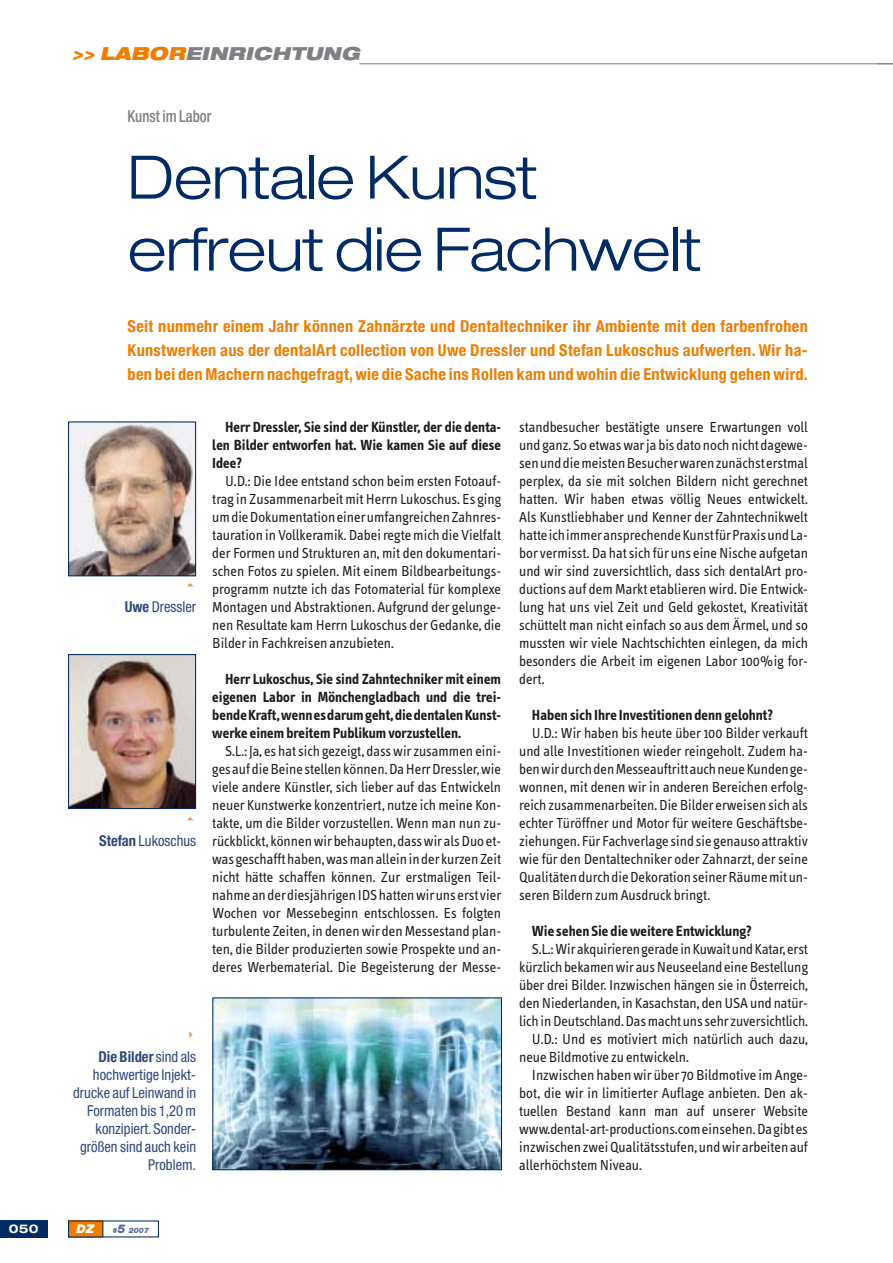
<style>
.page{position:relative;width:893px;height:1263px;background:#fff}
.page>*{position:absolute;margin:0;border:0;box-sizing:border-box;transform-origin:0 0}
.t1{font:300 expanded 60px/72px "Helvetica Neue";letter-spacing:-.01em;color:#002b64}
.t2{font:italic 900 expanded 18px "Helvetica Neue";color:#817f84}
.t3{font:700 condensed 16.5px/24px "Helvetica Neue";letter-spacing:.02em;color:#ef7d00;text-align:justify}
.t4{font:500 condensed 16.5px "Helvetica Neue";color:#817f84;scale:.9 1}
.t5{font:15px/18px "Info Text";color:#1b1c20;text-align:justify}
.t6{font:700 15px/18px "Info Text";color:#1b1c20;text-align:justify}
.t7{font:condensed 15px/18px "Helvetica Neue";color:#2f487e;text-align:right}
.t8{font:700 expanded 12px "Helvetica Neue";color:#fff}
.t9{font:italic 900 12px "Helvetica Neue";color:#fff}
.t10{font:italic 900 7.5px "Helvetica Neue";color:#5a6c9b}
.s1{color:#ef7d00}
.s2{font-weight:700}
.s3{font-size:12px}
</style>
<div class="page">
<hr style="left:359px;top:63px;width:534px;height:1px;background:#817f84">
<div style="left:68px;top:1220px;width:35px;height:17px;background:#ef7d00"></div>
<div style="left:0;top:1220px;width:48px;height:17px;background:#002b64"></div>
<svg style="left:102px;top:1221px;width:1px;height:16px"></svg>
<img style="left:214px;top:999px;width:286px;height:169px">
<div style="left:212px;top:997px;width:290px;height:173px;border:1px solid #002b64"></div>
<img style="left:70px;top:423px;width:124px;height:151px">
<div style="left:68px;top:421px;width:128px;height:155px;border:1px solid #002b64"></div>
<img style="left:70px;top:656px;width:124px;height:151px">
<div style="left:68px;top:654px;width:128px;height:155px;border:1px solid #002b64"></div>
<p class="t2" style="left:72px;top:46px;width:293px"><span class="s1">&gt;&gt; LABOR</span>EINRICHTUNG</p>
<p class="t4" style="left:128px;top:111px;width:95px">Kunst im Labor</p>
<h1 class="t1" style="left:128px;top:147px;width:575px">Dentale Kunst erfreut die Fachwelt</h1>
<p class="t3" style="left:128px;top:316px;width:682px">Seit nunmehr einem Jahr können Zahnärzte und Dentaltechniker ihr Ambiente mit den farbenfrohen Kunstwerken aus der dentalArt collection von Uwe Dressler und Stefan Lukoschus aufwerten. Wir ha&shy;ben bei den Machern nachgefragt,wie die Sache ins Rollen kam und wohin die Entwicklung gehen wird.</p>
<p class="t6" style="left:212px;top:419px;width:290px;text-indent:13px">Herr Dressler, Sie sind der Künstler, der die denta&shy;len Bilder entworfen hat. Wie kamen Sie auf diese Idee?</p>
<p class="t5" style="left:212px;top:473px;width:290px;text-indent:13px">U.D.: Die Idee entstand schon beim ersten Fotoauf&shy;trag in Zusammenarbeit mit Herrn Lukoschus. Es ging um die Dokumentation einer umfangreichen Zahnres&shy;tauration in Vollkeramik. Dabei regte mich die Vielfalt der Formen und Strukturen an, mit den dokumentari&shy;schen Fotos zu spielen. Mit einem Bildbearbeitungs&shy;programm nutzte ich das Fotomaterial für komplexe Montagen und Abstraktionen. Aufgrund der gelunge&shy;nen Resultate kam Herrn Lukoschus der Gedanke, die Bilder in Fachkreisen anzubieten.</p>
<p class="t6" style="left:212px;top:671px;width:290px;text-indent:13px">Herr Lukoschus, Sie sind Zahntechniker mit einem eigenen Labor in Mönchengladbach und die trei&shy;bende Kraft, wenn es darum geht, die dentalen Kunst&shy;werke einem breitem Publikum vorzustellen.</p>
<p class="t5" style="left:212px;top:743px;width:290px;text-indent:13px">S.L.: Ja, es hat sich gezeigt, dass wir zusammen eini&shy;ges auf die Beine stellen können. Da Herr Dressler, wie viele andere Künstler, sich lieber auf das Entwickeln neuer Kunstwerke konzentriert, nutze ich meine Kon&shy;takte, um die Bilder vorzustellen. Wenn man nun zu&shy;rückblickt, können wir behaupten, dass wir als Duo et&shy;was geschafft haben, was man allein in der kurzen Zeit nicht hätte schaffen können. Zur erstmaligen Teil&shy;nahme an der diesjährigen IDS hatten wir uns erst vier Wochen vor Messebeginn entschlossen. Es folgten turbulente Zeiten, in denen wir den Messestand plan&shy;ten, die Bilder produzierten sowie Prospekte und an&shy;deres Werbematerial. Die Begeisterung der Messe-</p>
<p class="t5" style="left:519px;top:419px;width:290px">standbesucher bestätigte unsere Erwartungen voll und ganz. So etwas war ja bis dato noch nicht dagewe&shy;sen und die meisten Besucher waren zunächst erstmal perplex, da sie mit solchen Bildern nicht gerechnet hatten. Wir haben etwas völlig Neues entwickelt.<br>Als Kunstliebhaber und Kenner der Zahntechnikwelt hatte ich immer ansprechende Kunst für Praxis und La&shy;bor vermisst. Da hat sich für uns eine Nische aufgetan und wir sind zuversichtlich, dass sich dentalArt pro&shy;ductions auf dem Markt etablieren wird. Die Entwick&shy;lung hat uns viel Zeit und Geld gekostet, Kreativität schüttelt man nicht einfach so aus dem Ärmel, und so mussten wir viele Nachtschichten einlegen, da mich besonders die Arbeit im eigenen Labor 100%ig for&shy;dert.</p>
<p class="t6" style="left:532px;top:707px;width:243px">Haben sich Ihre Investitionen denn gelohnt?</p>
<p class="t5" style="left:519px;top:725px;width:290px;text-indent:13px">U.D.: Wir haben bis heute über 100 Bilder verkauft und alle Investitionen wieder reingeholt. Zudem ha&shy;ben wir durch den Messeauftritt auch neue Kunden ge&shy;wonnen, mit denen wir in anderen Bereichen erfolg&shy;reich zusammenarbeiten. Die Bilder erweisen sich als echter Türöffner und Motor für weitere Geschäftsbe&shy;ziehungen. Für Fachverlage sind sie genauso attraktiv wie für den Dentaltechniker oder Zahnarzt, der seine Qualitäten durch die Dekoration seiner Räume mit un&shy;seren Bildern zum Ausdruck bringt.</p>
<p class="t6" style="left:532px;top:923px;width:221px">Wie sehen Sie die weitere Entwicklung?</p>
<p class="t5" style="left:532px;top:941px;width:278px">S.L.: Wir akquirieren gerade in Kuwait und Katar, erst</p>
<p class="t5" style="left:519px;top:959px;width:290px">kürzlich bekamen wir aus Neuseeland eine Bestellung</p>
<p class="t5" style="left:519px;top:977px;width:290px">über drei Bilder. Inzwischen hängen sie in Österreich,</p>
<p class="t5" style="left:519px;top:995px;width:290px">den Niederlanden, in Kasachstan, den USA und natür-</p>
<p class="t5" style="left:519px;top:1013px;width:290px">lich in Deutschland. Das macht uns sehr zuversichtlich.</p>
<p class="t5" style="left:532px;top:1031px;width:278px">U.D.: Und es motiviert mich natürlich auch dazu,</p>
<p class="t5" style="left:519px;top:1049px;width:171px">neue Bildmotive zu entwickeln.</p>
<p class="t5" style="left:532px;top:1067px;width:278px">Inzwischen haben wir über 70 Bildmotive im Ange-</p>
<p class="t5" style="left:519px;top:1085px;width:290px">bot, die wir in limitierter Auflage anbieten. Den ak-</p>
<p class="t5" style="left:519px;top:1103px;width:290px">tuellen Bestand kann man auf unserer Website</p>
<p class="t5" style="left:519px;top:1121px;width:290px">www.dental-art-productions.com einsehen. Da gibt es</p>
<p class="t5" style="left:519px;top:1139px;width:290px">inzwischen zwei Qualitätsstufen, und wir arbeiten auf</p>
<p class="t5" style="left:519px;top:1157px;width:124px">allerhöchstem Niveau.</p>
<p class="t7" style="left:125px;top:599px;width:73px"><span class="s2">Uwe</span> Dressler</p>
<p class="t7" style="left:99px;top:833px;width:98px"><span class="s2">Stefan</span> Lukoschus</p>
<p class="t7" style="left:73px;top:1049px;width:124px"><span class="s2">Die Bilder</span> sind als hochwertige Injekt&shy;drucke auf Leinwand in<br>Formaten bis 1,20 m konzipiert. Sonder&shy;größen sind auch kein<br>Problem.</p>
<p class="t8" style="left:9px;top:1224px;width:31px">050</p>
<p class="t9" style="left:77px;top:1224px;width:19px">DZ</p>
<p class="t10" style="left:112px;top:1227px;width:38px">#<span class="s3">5</span> 2007</p>
</div>
